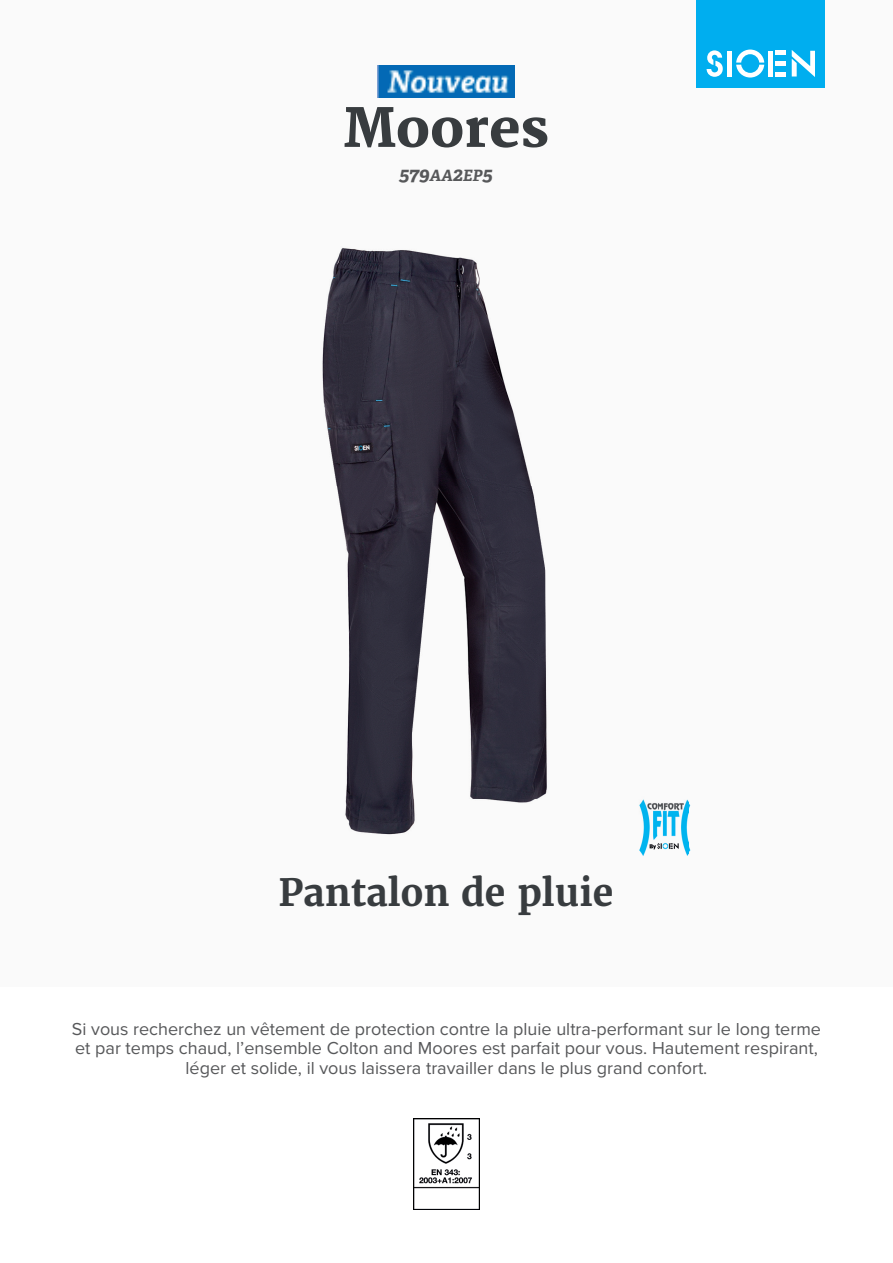
<style>
.page{position:relative;width:893px;height:1263px;background:#fff}
.page>*{position:absolute;margin:0;border:0;box-sizing:border-box;transform-origin:0 0}
.t1{font:800 52.5px "Merriweather";color:#383c3f}
.t2{font:700 37.5px "Merriweather";color:#383c3f}
.t3{font:italic 700 19.5px "Adelle PE";color:#57585a}
.t4{font:18px/19.5px "Proxima Nova";color:#57585a;text-align:center}
.s1{font-size:15.6px}
</style>
<div class="page">
<div style="left:0;top:0;width:893px;height:986px;background:#fafafa"></div>
<div style="left:697px;top:0;width:128px;height:88px;background:#00aeef"></div>
<svg style="left:707px;top:50px;width:16px;height:27px"></svg>
<svg style="left:736px;top:50px;width:28px;height:28px"></svg>
<div style="left:727px;top:51px;width:5px;height:26px;background:#fff"></div>
<div style="left:768px;top:51px;width:5px;height:26px;background:#fff"></div>
<div style="left:775px;top:72px;width:11px;height:5px;background:#fff"></div>
<div style="left:775px;top:61px;width:11px;height:5px;background:#fff"></div>
<hr style="left:775px;top:51px;width:11px;height:4px;background:#fff">
<svg style="left:792px;top:50px;width:23px;height:27px"></svg>
<img style="left:639px;top:799px;width:52px;height:57px">
<img style="left:413px;top:1118px;width:67px;height:92px">
<img style="left:322px;top:248px;width:225px;height:551px">
<img style="left:345px;top:799px;width:190px;height:36px">
<img style="left:378px;top:65px;width:136px;height:33px">
<h1 class="t1" style="left:343px;top:98px;width:207px">Moores</h1>
<p class="t3" style="left:399px;top:160px;width:95px">579<span class="s1">AA</span>2<span class="s1">EP</span>5</p>
<h2 class="t2" style="left:278px;top:868px;width:336px">Pantalon de pluie</h2>
<p class="t4" style="left:72px;top:1019px;width:751px">Si vous recherchez un vêtement de protection contre la pluie ultra-performant sur le long terme et par temps chaud, l’ensemble Colton and Moores est parfait pour vous. Hautement respirant, léger et solide, il vous laissera travailler dans le plus grand confort.</p>
</div>
